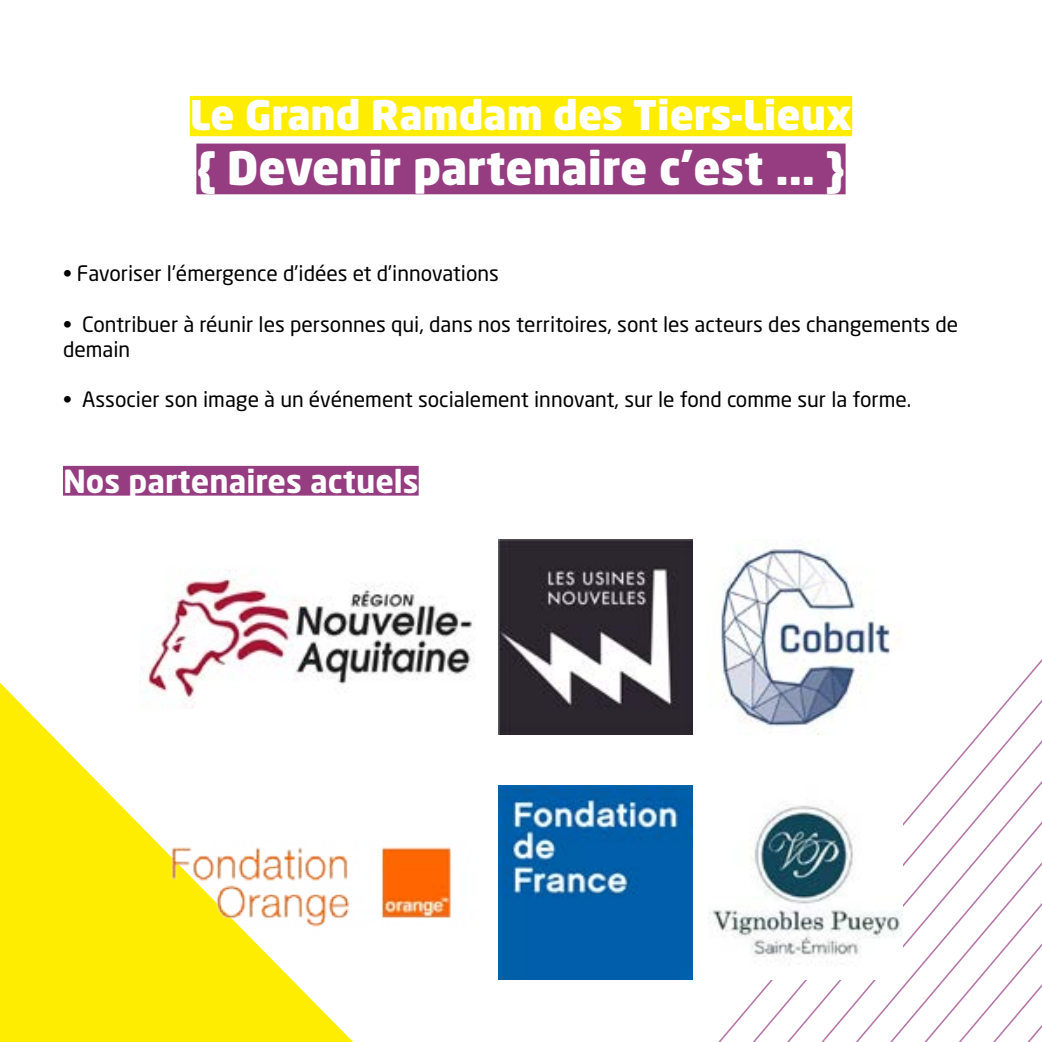
<style>
.page{position:relative;width:1042px;height:1042px;background:#fff}
.page>*{position:absolute;margin:0;border:0;box-sizing:border-box;transform-origin:0 0}
.t1{font:900 45.5px "Neo Sans Std";color:#fff}
.t2{font:900 40.25px "Neo Sans Std";color:#fff}
.t3{font:700 31.5px "Neo Sans Std";color:#fff}
.t4{font:21px/25.2px "Neo Sans Std";color:#000}
</style>
<div class="page">
<svg style="left:682px;top:539px;width:360px;height:503px"></svg>
<svg style="left:0;top:682px;width:353px;height:360px;fill:#ffed00"></svg>
<div style="left:190px;top:96px;width:662px;height:40px;background:#ffed00"></div>
<div style="left:196px;top:144px;width:649px;height:50px;background:#963d82"></div>
<div style="left:63px;top:466px;width:356px;height:30px;background:#963d82"></div>
<img style="left:708px;top:785px;width:195px;height:195px">
<img style="left:139px;top:570px;width:336px;height:164px">
<img style="left:498px;top:540px;width:195px;height:194px">
<img style="left:139px;top:815px;width:312px;height:135px">
<img style="left:498px;top:785px;width:195px;height:195px">
<img style="left:708px;top:540px;width:195px;height:194px">
<h2 class="t2" style="left:190px;top:89px;width:664px">Le Grand Ramdam des Tiers-Lieux</h2>
<h1 class="t1" style="left:196px;top:138px;width:651px">{ Devenir partenaire c’est ... }</h1>
<p class="t4" style="left:63px;top:260px;width:437px">• Favoriser l’émergence d’idées et d’innovations</p>
<p class="t4" style="left:63px;top:311px;width:897px">• Contribuer à réunir les personnes qui, dans nos territoires, sont les acteurs des changements de demain</p>
<p class="t4" style="left:63px;top:386px;width:850px">• Associer son image à un événement socialement innovant, sur le fond comme sur la forme.</p>
<h3 class="t3" style="left:63px;top:461px;width:357px">Nos partenaires actuels</h3>
</div>
